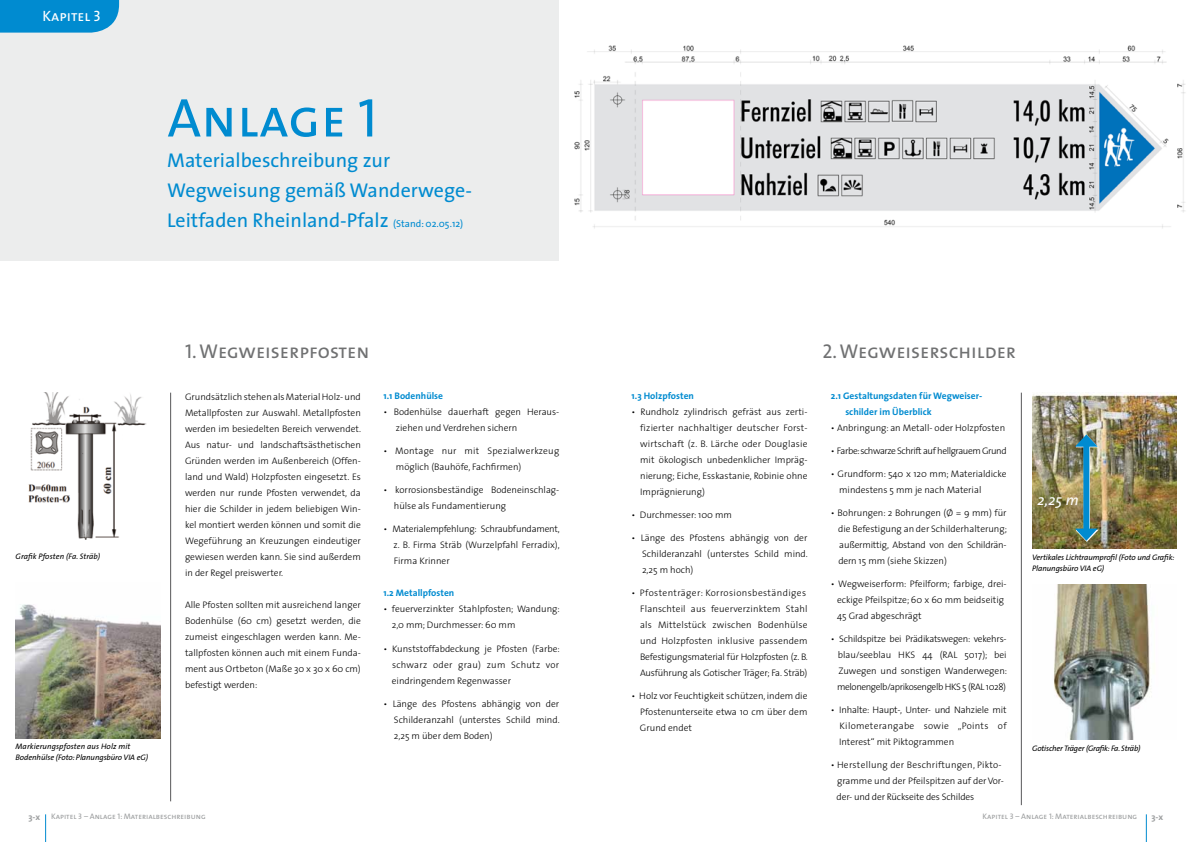
<style>
.page{position:relative;width:1191px;height:842px;background:#fff}
.page>*{position:absolute;margin:0;border:0;box-sizing:border-box;transform-origin:0 0}
.t1{font:55px "The Sans Caps";color:#008bd0}
.t2{font:20px/30px "The Sans";color:#008bd0}
.t3{font:20px "The Sans Caps";color:#707172}
.t4{font:15px "The Sans Caps";color:#fff}
.t5{font:italic 15px "The Sans";color:#fff}
.t6{font:300 9.5px/16px "The Sans";color:#000;text-align:justify}
.t7{font:700 9.5px/16px "The Sans";color:#008bd0}
.t8{font:300 9.5px "The Sans";letter-spacing:-.04em;color:#000}
.t9{font:700 9px "The Sans";color:#9c9e9f}
.t10{font:italic 8px/11px "The Sans";letter-spacing:-.01em;color:#000}
.t11{font:8px "The Sans Caps";color:#9c9e9f}
.t12{font:italic 8px "The Sans";letter-spacing:.01em;color:#000}
.s1{font-size:10px}
.s2{font-family:"The Sans";font-weight:700;font-size:9px}
</style>
<div class="page">
<svg style="left:1146px;top:814px;width:1px;height:28px"></svg>
<svg style="left:45px;top:814px;width:1px;height:28px"></svg>
<div style="left:0;top:0;width:559px;height:261px;background:#eceded"></div>
<svg style="left:0;top:0;width:119px;height:33px;background:#0c90d1"></svg>
<img style="left:574px;top:45px;width:611px;height:183px">
<hr style="left:170px;top:393px;width:1px;height:408px;background:#58585a">
<hr style="left:1020px;top:393px;width:1px;height:412px;background:#58585a">
<img style="left:28px;top:393px;width:119px;height:147px">
<img style="left:16px;top:604px;width:144px;height:134px">
<img style="left:1054px;top:584px;width:97px;height:156px">
<img style="left:1032px;top:393px;width:144px;height:156px">
<svg style="left:1075px;top:435px;width:23px;height:107px"></svg>
<div style="left:1083px;top:442px;width:6px;height:91px;background:#008bd0"></div>
<svg style="left:1075px;top:434px;width:22px;height:13px"></svg>
<svg style="left:1075px;top:529px;width:22px;height:12px"></svg>
<h3 class="t4" style="left:43px;top:3px;width:60px">Kapitel 3</h3>
<h1 class="t1" style="left:167px;top:72px;width:211px">Anlage 1</h1>
<h2 class="t2" style="left:167px;top:144px;width:306px">Materialbeschreibung zur<br>Wegweisung gemäß Wanderwege-<br>Leitfaden Rheinland-Pfalz <span class="s1">(Stand: 02.05.12)</span></h2>
<p class="t12" style="left:16px;top:550px;width:86px">Grafik Pfosten (Fa. Sträb)</p>
<p class="t10" style="left:16px;top:741px;width:134px">Markierungspfosten aus Holz mit<br>Bodenhülse (Foto: Planungsbüro VIA eG)</p>
<h2 class="t3" style="left:185px;top:335px;width:186px">1. Wegweiserpfosten</h2>
<p class="t6" style="left:185px;top:388px;width:178px">Grundsätzlich stehen als Material Holz- und Metallpfosten zur Auswahl. Metallpfosten werden im besiedelten Bereich verwendet.<br>Aus natur- und landschaftsästhetischen Gründen werden im Außenbereich (Offen&shy;land und Wald) Holzpfosten eingesetzt. Es werden nur runde Pfosten verwendet, da hier die Schilder in jedem beliebigen Win&shy;kel montiert werden können und somit die Wegeführung an Kreuzungen eindeutiger gewiesen werden kann. Sie sind außerdem in der Regel preiswerter.</p>
<p class="t6" style="left:185px;top:596px;width:177px">Alle Pfosten sollten mit ausreichend langer Bodenhülse (60 cm) gesetzt werden, die zumeist eingeschlagen werden kann. Me&shy;tallpfosten können auch mit einem Funda&shy;ment aus Ortbeton (Maße 30 x 30 x 60 cm) befestigt werden:</p>
<p class="t7" style="left:383px;top:388px;width:61px">1.1 Bodenhülse</p>
<p class="t6" style="left:396px;top:404px;width:165px;text-indent:-12px">• Bodenhülse dauerhaft gegen Heraus&shy;ziehen und Verdrehen sichern</p>
<p class="t6" style="left:396px;top:443px;width:165px;text-indent:-12px">• Montage nur mit Spezialwerkzeug möglich (Bauhöfe, Fachfirmen)</p>
<p class="t6" style="left:394px;top:482px;width:167px;text-indent:-10px">• korrosionsbeständige Bodeneinschlag&shy;hülse als Fundamentierung</p>
<p class="t6" style="left:393px;top:521px;width:168px;text-indent:-10px">• Materialempfehlung: Schraubfundament, z. B. Firma Sträb (Wurzelpfahl Ferradix), Firma Krinner</p>
<p class="t7" style="left:383px;top:585px;width:72px">1.2 Metallpfosten</p>
<p class="t6" style="left:392px;top:601px;width:169px;text-indent:-8px">• feuerverzinkter Stahlpfosten; Wandung:<br>2,0 mm; Durchmesser: 60 mm</p>
<p class="t6" style="left:392px;top:640px;width:169px;text-indent:-8px">• Kunststoffabdeckung je Pfosten (Farbe: schwarz oder grau) zum Schutz vor eindringendem Regenwasser</p>
<p class="t6" style="left:394px;top:695px;width:167px;text-indent:-10px">• Länge des Pfostens abhängig von der Schilderanzahl (unterstes Schild mind.<br>2,25 m über dem Boden)</p>
<p class="t7" style="left:631px;top:388px;width:64px">1.3 Holzpfosten</p>
<p class="t6" style="left:640px;top:404px;width:169px;text-indent:-9px">• Rundholz zylindrisch gefräst aus zerti&shy;fizierter nachhaltiger deutscher Forst&shy;wirtschaft (z. B. Lärche oder Douglasie mit ökologisch unbedenklicher Impräg&shy;nierung; Eiche, Esskastanie, Robinie ohne Imprägnierung)</p>
<p class="t6" style="left:631px;top:507px;width:102px">• Durchmesser: 100 mm</p>
<p class="t6" style="left:642px;top:530px;width:167px;text-indent:-10px">• Länge des Pfostens abhängig von der Schilderanzahl (unterstes Schild mind.<br>2,25 m hoch)</p>
<p class="t6" style="left:640px;top:585px;width:169px;text-align:left;text-indent:-9px">• Pfostenträger: Korrosionsbeständiges Flanschteil aus feuerverzinktem Stahl als Mittelstück zwischen Bodenhülse und Holzpfosten inklusive passendem Befestigungsmaterial für Holzpfosten (z. B.<br>Ausführung als Gotischer Träger; Fa. Sträb)</p>
<p class="t6" style="left:640px;top:688px;width:169px;text-indent:-8px">• Holz vor Feuchtigkeit schützen, indem die Pfostenunterseite etwa 10 cm über dem Grund endet</p>
<h2 class="t3" style="left:822px;top:335px;width:195px">2. Wegweiserschilder</h2>
<p class="t7" style="left:845px;top:388px;width:138px;text-indent:-14px">2.1 Gestaltungsdaten für Wegweiser&shy;schilder im Überblick</p>
<p class="t6" style="left:831px;top:420px;width:176px">• Anbringung: an Metall- oder Holzpfosten</p>
<p class="t8" style="left:831px;top:443px;width:177px">• Farbe: schwarze Schrift auf hellgrauem Grund</p>
<p class="t6" style="left:839px;top:466px;width:169px;text-indent:-8px">• Grundform: 540 x 120 mm; Materialdicke mindestens 5 mm je nach Material</p>
<p class="t6" style="left:838px;top:505px;width:170px;text-indent:-7px">• Bohrungen: 2 Bohrungen (Ø = 9 mm) für die Befestigung an der Schilderhalterung; außermittig, Abstand von den Schildrän&shy;dern 15 mm (siehe Skizzen)</p>
<p class="t6" style="left:837px;top:576px;width:171px;text-align:left;text-indent:-6px">• Wegweiserform: Pfeilform; farbige, drei&shy;eckige Pfeilspitze; 60 x 60 mm beidseitig<br>45 Grad abgeschrägt</p>
<p class="t6" style="left:837px;top:631px;width:172px;text-indent:-6px">• Schildspitze bei Prädikatswegen: vekehrs&shy;blau/seeblau HKS 44 (RAL 5017); bei Zuwegen und sonstigen Wanderwegen: melonengelb/aprikosengelb HKS 5 (RAL 1028)</p>
<p class="t6" style="left:839px;top:702px;width:169px;text-indent:-8px">• Inhalte: Haupt-, Unter- und Nahziele mit Kilometerangabe sowie „Points of Interest“ mit Piktogrammen</p>
<p class="t6" style="left:836px;top:757px;width:169px;text-align:left;text-indent:-6px">• Herstellung der Beschriftungen, Pikto&shy;gramme und der Pfeilspitzen auf der Vor&shy;der- und der Rückseite des Schildes</p>
<h3 class="t5" style="left:1037px;top:487px;width:43px">2,25 m</h3>
<p class="t10" style="left:1032px;top:551px;width:144px">Vertikales Lichtraumprofil (Foto und Grafik:<br>Planungsbüro VIA eG)</p>
<p class="t10" style="left:1032px;top:742px;width:110px">Gotischer Träger (Grafik: Fa. Sträb)</p>
<p class="t11" style="left:28px;top:810px;width:179px"><span class="s2">3-x</span> Kapitel 3 – Anlage 1: Materialbeschreibung</p>
<p class="t11" style="left:982px;top:810px;width:156px">Kapitel 3 – Anlage 1: Materialbeschreibung</p>
<p class="t9" style="left:1151px;top:809px;width:13px">3-x</p>
</div>
